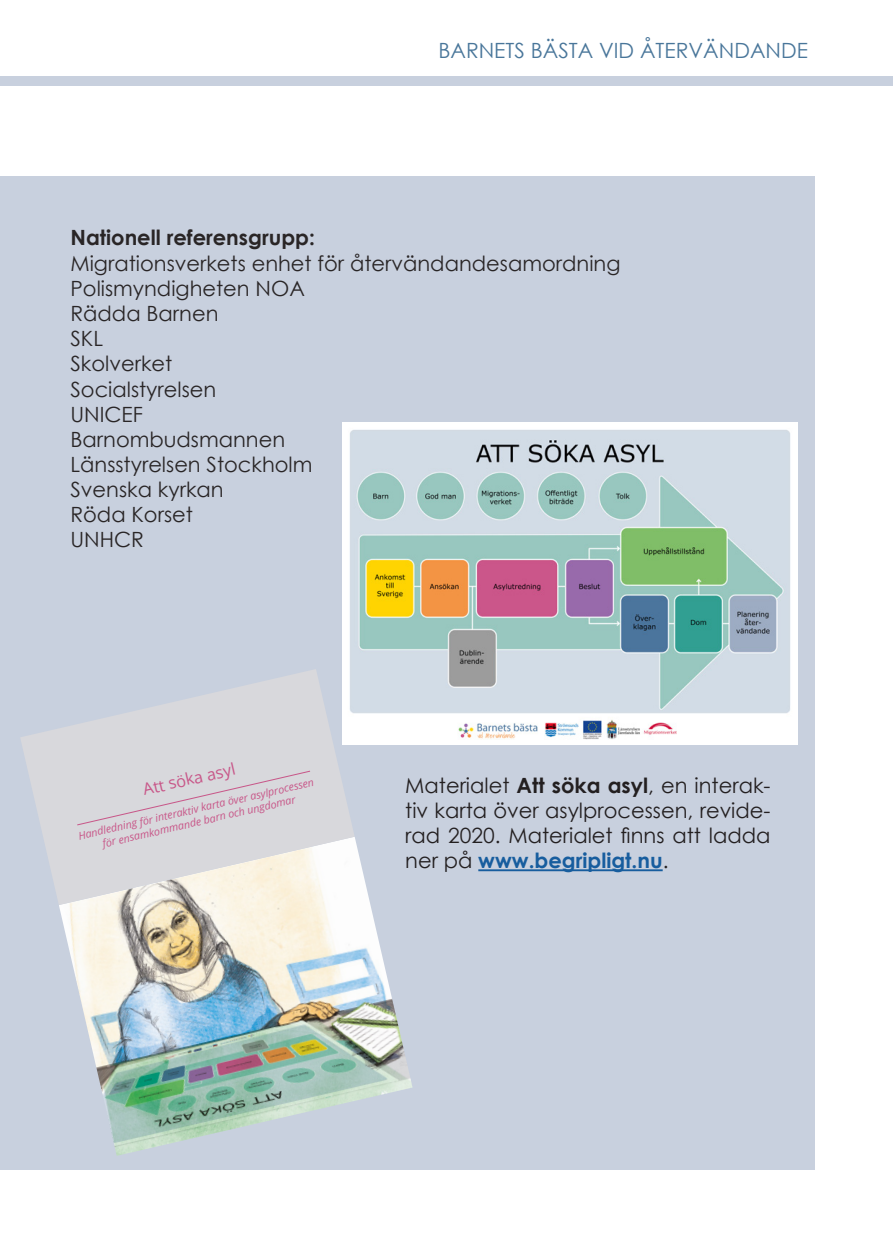
<style>
.page{position:relative;width:893px;height:1259px;background:#fff}
.page>*{position:absolute;margin:0;border:0;box-sizing:border-box;transform-origin:0 0}
.Brödtext{font:21px/25.2px "Century Gothic";color:#292526}
.t1{font:21px/25.2px "Century Gothic";color:#231f20;text-align:justify}
.t2{font:21px "Century Gothic";color:#49769a}
.t3{font:16.2px "Open Sans";color:#c85789}
.t4{font:italic 10.8px/12.9px "Open Sans";color:#c85789;text-align:center}
.s1{font-weight:700}
.s2{font-weight:700;color:#175d9e}
</style>
<div class="page">
<div style="left:0;top:176px;width:815px;height:993px;background:#c8d0de"></div>
<div style="left:0;top:77px;width:893px;height:9px;background:#c8d0de"></div>
<img style="left:342px;top:422px;width:455px;height:322px">
<img style="left:59px;top:839px;width:353px;height:316px">
<svg style="left:21px;top:669px;width:334px;height:236px;fill:#d8d8dc"></svg>
<div style="left:76px;top:770px;width:235px;height:56px;background:#d8d8dc"></div>
<hr style="left:478px;top:869px;width:185px;height:2px;background:#175d9e">
<p class="t2" style="left:438px;top:36px;width:371px">BARNETS BÄSTA VID ÅTERVÄNDANDE</p>
<p class="Brödtext" style="left:70px;top:225px;width:551px"><span class="s1">Nationell referensgrupp:<br></span>Migrationsverkets enhet för återvändandesamordning<br>Polismyndigheten NOA<br>Rädda Barnen<br>SKL<br>Skolverket<br>Socialstyrelsen<br>UNICEF<br>Barnombudsmannen<br>Länsstyrelsen Stockholm<br>Svenska kyrkan</p>
<p class="Brödtext" style="left:70px;top:501px;width:124px">Röda Korset</p>
<p class="Brödtext" style="left:70px;top:526px;width:75px">UNHCR</p>
<p class="t3" style="left:141px;top:778px;width:96px;rotate:-13deg">Att söka asyl</p>
<p class="t4" style="left:77px;top:829px;width:243px;rotate:-13deg">Handledning för interaktiv karta över asylprocessen för ensamkommande barn och ungdomar</p>
<p class="t1" style="left:405px;top:772px;width:367px">Materialet <span class="s1">Att söka asyl</span>, en interak&shy;tiv karta över asylprocessen, revide&shy;rad 2020. Materialet finns att ladda ner på <span class="s2">www.begripligt.nu</span>.</p>
</div>
